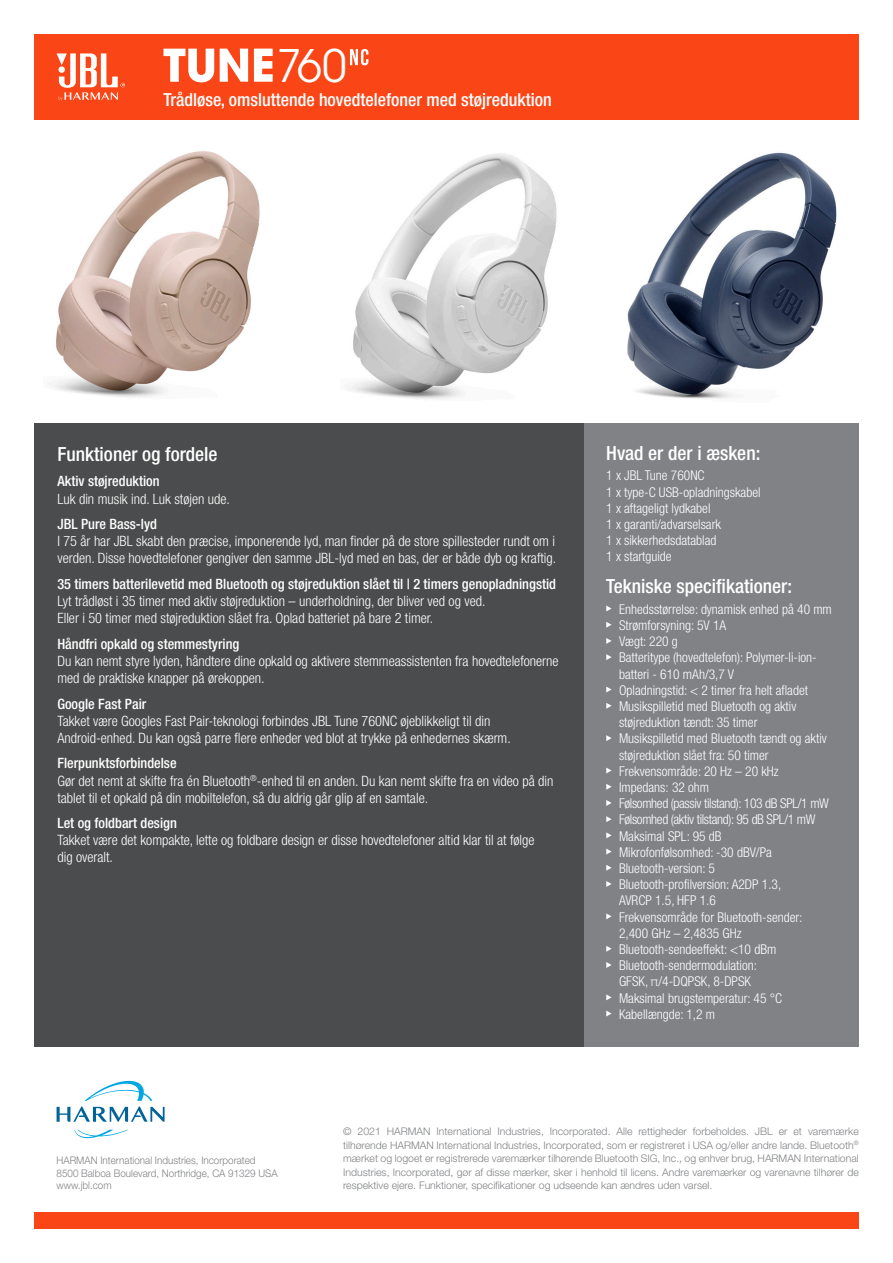
<style>
.page{position:relative;width:893px;height:1263px;background:#fff}
.page>*{position:absolute;margin:0;border:0;box-sizing:border-box;transform-origin:0 0}
.t1{font:49.5px "Avant Gard Goth EF";color:#fff}
.t2{font:500 condensed 19.5px "Helvetica Neue LT Pro";color:#fff}
.t3{font:500 condensed 18px "Helvetica Neue LT Pro";color:#fff}
.t4{font:300 condensed 14.25px/17.1px "Helvetica Neue LT Pro";color:#fff}
.t5{font:500 condensed 14.25px "Helvetica Neue LT Pro";color:#fff}
.t6{font:300 condensed 13.5px/16.2px "Helvetica Neue LT Pro";color:#fff}
.t7{font:300 condensed 13.5px "Helvetica Neue LT Pro";letter-spacing:-.025em;color:#fff}
.t8{font:300 10.5px/13.5px "Helvetica Neue LT Pro";color:#808285;text-align:justify}
.t9{font:300 10.5px "Helvetica Neue LT Pro";color:#808285;scale:.94 1}
</style>
<div class="page">
<img style="left:44px;top:119px;width:231px;height:278px">
<img style="left:341px;top:119px;width:231px;height:280px">
<img style="left:616px;top:119px;width:231px;height:280px">
<div style="left:34px;top:34px;width:825px;height:85px;background:#fa4616"></div>
<div style="left:34px;top:1213px;width:825px;height:16px;background:#fa4616"></div>
<svg style="left:57px;top:53px;width:68px;height:48px"></svg>
<svg style="left:74px;top:1130px;width:54px;height:8px"></svg>
<svg style="left:57px;top:1080px;width:108px;height:42px"></svg>
<div style="left:584px;top:423px;width:275px;height:624px;background:#808285"></div>
<svg style="left:606px;top:605px;width:6px;height:6px"></svg>
<svg style="left:606px;top:622px;width:6px;height:6px"></svg>
<svg style="left:606px;top:638px;width:6px;height:6px"></svg>
<svg style="left:606px;top:654px;width:6px;height:6px"></svg>
<svg style="left:606px;top:686px;width:6px;height:6px"></svg>
<svg style="left:606px;top:703px;width:6px;height:6px"></svg>
<svg style="left:606px;top:735px;width:6px;height:6px"></svg>
<svg style="left:606px;top:767px;width:6px;height:6px"></svg>
<svg style="left:606px;top:784px;width:6px;height:6px"></svg>
<svg style="left:606px;top:800px;width:6px;height:6px"></svg>
<svg style="left:606px;top:816px;width:6px;height:6px"></svg>
<svg style="left:606px;top:832px;width:6px;height:6px"></svg>
<svg style="left:606px;top:848px;width:6px;height:6px"></svg>
<svg style="left:606px;top:865px;width:6px;height:6px"></svg>
<svg style="left:606px;top:881px;width:6px;height:6px"></svg>
<svg style="left:606px;top:913px;width:6px;height:6px"></svg>
<svg style="left:606px;top:946px;width:6px;height:6px"></svg>
<svg style="left:606px;top:962px;width:6px;height:6px"></svg>
<svg style="left:606px;top:994px;width:6px;height:6px"></svg>
<svg style="left:606px;top:1010px;width:6px;height:6px"></svg>
<div style="left:34px;top:423px;width:550px;height:624px;background:#4b4c4d"></div>
<svg style="left:350px;top:49px;width:18px;height:16px"></svg>
<svg style="left:163px;top:49px;width:51px;height:33px"></svg>
<svg style="left:220px;top:49px;width:28px;height:33px"></svg>
<svg style="left:254px;top:49px;width:19px;height:33px"></svg>
<p class="t1" style="left:276px;top:37px;width:72px">760</p>
<p class="t3" style="left:163px;top:89px;width:390px">Trådløse, omsluttende hovedtelefoner med støjreduktion</p>
<p class="t2" style="left:57px;top:442px;width:162px">Funktioner og fordele</p>
<p class="t5" style="left:57px;top:473px;width:104px">Aktiv støjreduktion</p>
<p class="t4" style="left:57px;top:490px;width:174px">Luk din musik ind. Luk støjen ude.</p>
<p class="t5" style="left:57px;top:516px;width:101px">JBL Pure Bass-lyd</p>
<p class="t4" style="left:57px;top:533px;width:500px">I 75 år har JBL skabt den præcise, imponerende lyd, man finder på de store spillesteder rundt om i verden. Disse hovedtelefoner gengiver den samme JBL-lyd med en bas, der er både dyb og kraftig.</p>
<p class="t5" style="left:57px;top:575px;width:500px">35 timers batterilevetid med Bluetooth og støjreduktion slået til | 2 timers genopladningstid</p>
<p class="t4" style="left:57px;top:592px;width:430px">Lyt trådløst i 35 timer med aktiv støjreduktion – underholdning, der bliver ved og ved.<br>Eller i 50 timer med støjreduktion slået fra. Oplad batteriet på bare 2 timer.</p>
<p class="t5" style="left:57px;top:635px;width:184px">Håndfri opkald og stemmestyring</p>
<p class="t4" style="left:57px;top:652px;width:503px">Du kan nemt styre lyden, håndtere dine opkald og aktivere stemmeassistenten fra hovedtelefonerne med de praktiske knapper på ørekoppen.</p>
<p class="t5" style="left:57px;top:695px;width:90px">Google Fast Pair</p>
<p class="t4" style="left:57px;top:712px;width:455px">Takket være Googles Fast Pair-teknologi forbindes JBL Tune 760NC øjeblikkeligt til din<br>Android-enhed. Du kan også parre flere enheder ved blot at trykke på enhedernes skærm.</p>
<p class="t5" style="left:57px;top:755px;width:121px">Flerpunktsforbindelse</p>
<p class="t4" style="left:57px;top:772px;width:498px">Gør det nemt at skifte fra én Bluetooth<sup>®</sup>-enhed til en anden. Du kan nemt skifte fra en video på din tablet til et opkald på din mobiltelefon, så du aldrig går glip af en samtale.</p>
<p class="t5" style="left:57px;top:815px;width:121px">Let og foldbart design</p>
<p class="t4" style="left:57px;top:832px;width:479px">Takket være det kompakte, lette og foldbare design er disse hovedtelefoner altid klar til at følge dig overalt.</p>
<p class="t2" style="left:606px;top:441px;width:156px">Hvad er der i æsken:</p>
<p class="t6" style="left:606px;top:467px;width:100px">1 x JBL Tune 760NC</p>
<p class="t6" style="left:606px;top:484px;width:156px">1 x type-C USB-opladningskabel</p>
<p class="t6" style="left:606px;top:500px;width:106px">1 x aftageligt lydkabel</p>
<p class="t6" style="left:606px;top:516px;width:116px">1 x garanti/advarselsark</p>
<p class="t6" style="left:606px;top:532px;width:112px">1 x sikkerhedsdatablad</p>
<p class="t6" style="left:606px;top:548px;width:67px">1 x startguide</p>
<p class="t2" style="left:606px;top:575px;width:187px">Tekniske specifikationer:</p>
<p class="t6" style="left:619px;top:601px;width:214px">Enhedsstørrelse: dynamisk enhed på 40 mm</p>
<p class="t6" style="left:619px;top:617px;width:109px">Strømforsyning: 5V 1A</p>
<p class="t6" style="left:619px;top:633px;width:60px">Vægt: 220 g</p>
<p class="t6" style="left:619px;top:649px;width:199px">Batteritype (hovedtelefon): Polymer-li-ion&shy;batteri - 610 mAh/3,7 V</p>
<p class="t6" style="left:619px;top:682px;width:190px">Opladningstid: &lt; 2 timer fra helt afladet</p>
<p class="t6" style="left:619px;top:698px;width:179px">Musikspilletid med Bluetooth og aktiv støjreduktion tændt: 35 timer</p>
<p class="t6" style="left:619px;top:730px;width:209px">Musikspilletid med Bluetooth tændt og aktiv støjreduktion slået fra: 50 timer</p>
<p class="t6" style="left:619px;top:763px;width:161px">Frekvensområde: 20 Hz – 20 kHz</p>
<p class="t6" style="left:619px;top:779px;width:92px">Impedans: 32 ohm</p>
<p class="t7" style="left:619px;top:796px;width:211px">Følsomhed (passiv tilstand): 103 dB SPL/1 mW</p>
<p class="t7" style="left:619px;top:812px;width:198px">Følsomhed (aktiv tilstand): 95 dB SPL/1 mW</p>
<p class="t6" style="left:619px;top:828px;width:104px">Maksimal SPL: 95 dB</p>
<p class="t6" style="left:619px;top:844px;width:154px">Mikrofonfølsomhed: -30 dBV/Pa</p>
<p class="t6" style="left:619px;top:860px;width:97px">Bluetooth-version: 5</p>
<p class="t6" style="left:619px;top:876px;width:164px">Bluetooth-profilversion: A2DP 1.3,<br>AVRCP 1.5, HFP 1.6</p>
<p class="t6" style="left:619px;top:909px;width:185px">Frekvensområde for Bluetooth-sender:<br>2,400 GHz – 2,4835 GHz</p>
<p class="t6" style="left:619px;top:941px;width:159px">Bluetooth-sendeeffekt: &lt;10 dBm</p>
<p class="t6" style="left:619px;top:957px;width:139px">Bluetooth-sendermodulation:<br>GFSK, π/4-DQPSK, 8-DPSK</p>
<p class="t6" style="left:619px;top:990px;width:165px">Maksimal brugstemperatur: 45 °C</p>
<p class="t6" style="left:619px;top:1006px;width:98px">Kabellængde: 1,2 m</p>
<p class="t9" style="left:57px;top:1154px;width:213px">HARMAN International Industries, Incorporated</p>
<p class="t9" style="left:57px;top:1166px;width:237px">8500 Balboa Boulevard, Northridge, CA 91329 USA</p>
<p class="t9" style="left:57px;top:1179px;width:60px">www.jbl.com</p>
<p class="t8" style="left:343px;top:1124px;width:517px">© 2021 HARMAN International Industries, Incorporated. Alle rettigheder forbeholdes. JBL er et varemærke tilhørende HARMAN International Industries, Incorporated, som er registreret i USA og/eller andre lande. Bluetooth<sup>® </sup>mærket og logoet er registrerede varemærker tilhørende Bluetooth SIG, Inc., og enhver brug, HARMAN International Industries, Incorporated, gør af disse mærker, sker i henhold til licens. Andre varemærker og varenavne tilhører de respektive ejere. Funktioner, specifikationer og udseende kan ændres uden varsel.</p>
</div>
